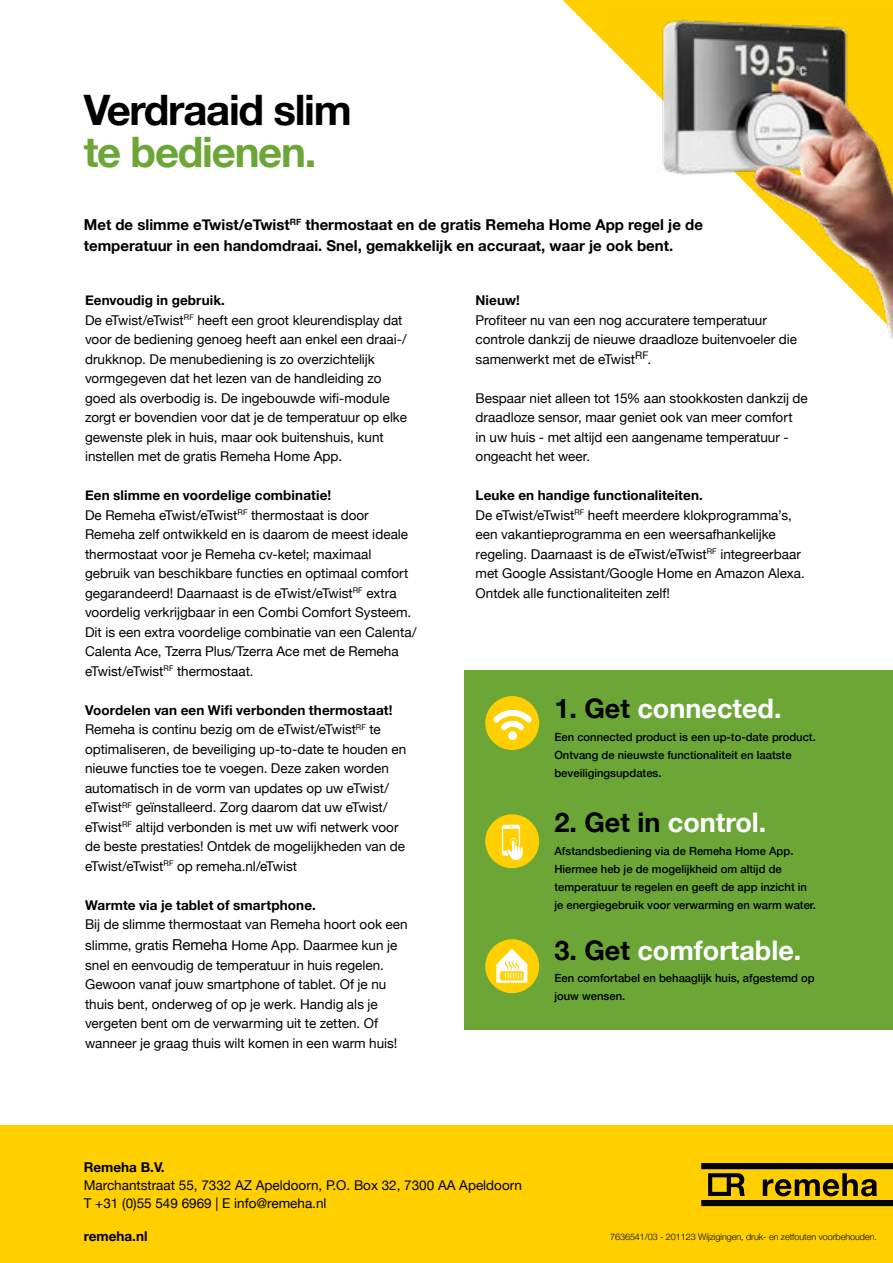
<style>
.page{position:relative;width:893px;height:1263px;background:#fff}
.page>*{position:absolute;margin:0;border:0;box-sizing:border-box;transform-origin:0 0}
.t1{font:700 42px "Helvetica Neue";letter-spacing:-.03em;color:#000}
.t2{font:700 42px "Helvetica Neue";letter-spacing:-.03em;color:#6ba637}
.t3{font:700 27px "Helvetica Neue";color:#fff}
.t4{font:700 15px/21px "Helvetica Neue";color:#000}
.t5{font:13.5px/19.5px "Helvetica Neue";color:#000}
.t6{font:700 13.5px "Helvetica Neue";letter-spacing:.005em;color:#000}
.t7{font:500 11.25px/18px "Helvetica Neue";color:#000}
.t8{font:300 9px "Helvetica Neue";letter-spacing:-.005em;color:#000}
.s1{font-weight:700}
.s2{font-size:15px}
.s3{color:#000}
</style>
<div class="page">
<div style="left:465px;top:670px;width:428px;height:359px;background:#6ba637"></div>
<svg style="left:563px;top:0;width:330px;height:47px;fill:#ffcf00"></svg>
<img style="left:609px;top:7px;width:284px;height:332px">
<div style="left:485px;top:696px;width:54px;height:54px;background:#ffcf00;border-radius:50%"></div>
<svg style="left:493px;top:710px;width:39px;height:30px"></svg>
<div style="left:485px;top:814px;width:54px;height:54px;background:#ffcf00;border-radius:50%"></div>
<svg style="left:502px;top:825px;width:21px;height:35px"></svg>
<div style="left:485px;top:939px;width:54px;height:54px;background:#ffcf00;border-radius:50%"></div>
<svg style="left:496px;top:948px;width:31px;height:35px"></svg>
<div style="left:0;top:1126px;width:893px;height:137px;background:#ffcf00"></div>
<svg style="left:701px;top:1163px;width:192px;height:43px"></svg>
<h1 class="t1" style="left:84px;top:77px;width:270px">Verdraaid slim</h1>
<h1 class="t2" style="left:84px;top:119px;width:234px">te bedienen.</h1>
<p class="t4" style="left:84px;top:214px;width:621px">Met de slimme eTwist/eTwist<sup>RF</sup> thermostaat en de gratis Remeha Home App regel je de temperatuur in een handomdraai. Snel, gemakkelijk en accuraat, waar je ook bent.</p>
<p class="t5" style="left:85px;top:292px;width:323px"><span class="s1">Eenvoudig in gebruik.<br></span>De eTwist/eTwist<sup>RF</sup> heeft een groot kleurendisplay dat voor de bediening genoeg heeft aan enkel een draai-/ drukknop. De menubediening is zo overzichtelijk vormgegeven dat het lezen van de handleiding zo goed als overbodig is. De ingebouwde wifi-module zorgt er bovendien voor dat je de temperatuur op elke gewenste plek in huis, maar ook buitenshuis, kunt instellen met de gratis Remeha Home App.</p>
<p class="t5" style="left:85px;top:487px;width:333px"><span class="s1">Een slimme en voordelige combinatie!<br></span>De Remeha eTwist/eTwist<sup>RF</sup> thermostaat is door Remeha zelf ontwikkeld en is daarom de meest ideale thermostaat voor je Remeha cv-ketel; maximaal gebruik van beschikbare functies en optimaal comfort gegarandeerd! Daarnaast is de eTwist/eTwist<sup>RF</sup> extra voordelig verkrijgbaar in een Combi Comfort Systeem.<br>Dit is een extra voordelige combinatie van een Calenta/ Calenta Ace, Tzerra Plus/Tzerra Ace met de Remeha eTwist/eTwist<sup>RF</sup> thermostaat.</p>
<p class="t5" style="left:85px;top:701px;width:323px"><span class="s1">Voordelen van een Wifi verbonden thermostaat!<br></span>Remeha is continu bezig om de eTwist/eTwist<sup>RF</sup> te optimaliseren, de beveiliging up-to-date te houden en nieuwe functies toe te voegen. Deze zaken worden automatisch in de vorm van updates op uw eTwist/ eTwist<sup>RF</sup> geïnstalleerd. Zorg daarom dat uw eTwist/ eTwist<sup>RF</sup> altijd verbonden is met uw wifi netwerk voor de beste prestaties! Ontdek de mogelijkheden van de eTwist/eTwist<sup>RF</sup> op remeha.nl/eTwist</p>
<p class="t6" style="left:85px;top:894px;width:232px">Warmte via je tablet of smartphone.</p>
<p class="t5" style="left:85px;top:915px;width:324px;line-height:21px">Bij de slimme thermostaat van Remeha hoort ook een slimme, gratis <span class="s2">Remeha</span> Home App. Daarmee kun je</p>
<p class="t5" style="left:85px;top:956px;width:314px">snel en eenvoudig de temperatuur in huis regelen.<br>Gewoon vanaf jouw smartphone of tablet. Of je nu thuis bent, onderweg of op je werk. Handig als je vergeten bent om de verwarming uit te zetten. Of wanneer je graag thuis wilt komen in een warm huis!</p>
<p class="t6" style="left:476px;top:290px;width:46px">Nieuw!</p>
<p class="t5" style="left:476px;top:311px;width:323px">Profiteer nu van een nog accuratere temperatuur controle dankzij de nieuwe draadloze buitenvoeler die samenwerkt met de eTwist<sup>RF</sup>.</p>
<p class="t5" style="left:476px;top:389px;width:334px">Bespaar niet alleen tot 15% aan stookkosten dankzij de draadloze sensor, maar geniet ook van meer comfort<br>in uw huis - met altijd een aangename temperatuur - ongeacht het weer.</p>
<p class="t5" style="left:476px;top:487px;width:331px"><span class="s1">Leuke en handige functionaliteiten.<br></span>De eTwist/eTwist<sup>RF</sup> heeft meerdere klokprogramma’s, een vakantieprogramma en een weersafhankelijke regeling. Daarnaast is de eTwist/eTwist<sup>RF</sup> integreerbaar met Google Assistant/Google Home en Amazon Alexa.<br>Ontdek alle functionaliteiten zelf!</p>
<h2 class="t3" style="left:554px;top:687px;width:229px"><span class="s3">1. Get</span> connected.</h2>
<p class="t7" style="left:554px;top:727px;width:263px">Een connected product is een up-to-date product.<br>Ontvang de nieuwste functionaliteit en laatste beveiligingsupdates.</p>
<h2 class="t3" style="left:554px;top:801px;width:214px"><span class="s3">2. Get in</span> control.</h2>
<p class="t7" style="left:554px;top:841px;width:263px">Afstandsbediening via de Remeha Home App.<br>Hiermee heb je de mogelijkheid om altijd de temperatuur te regelen en geeft de app inzicht in je energiegebruik voor verwarming en warm water.</p>
<h2 class="t3" style="left:554px;top:929px;width:248px"><span class="s3">3. Get</span> comfortable.</h2>
<p class="t7" style="left:554px;top:968px;width:262px">Een comfortabel en behaaglijk huis, afgestemd op jouw wensen.</p>
<p class="t6" style="left:84px;top:1156px;width:82px">Remeha B.V.</p>
<p class="t5" style="left:84px;top:1177px;width:440px;line-height:18px">Marchantstraat 55, 7332 AZ Apeldoorn, P.O. Box 32, 7300 AA Apeldoorn<br>T +31 (0)55 549 6969 | E info@remeha.nl</p>
<p class="t6" style="left:84px;top:1225px;width:65px">remeha.nl</p>
<p class="t8" style="left:610px;top:1230px;width:268px">7636541/03 - 201123 Wijzigingen, druk- en zetfouten voorbehouden.</p>
</div>
